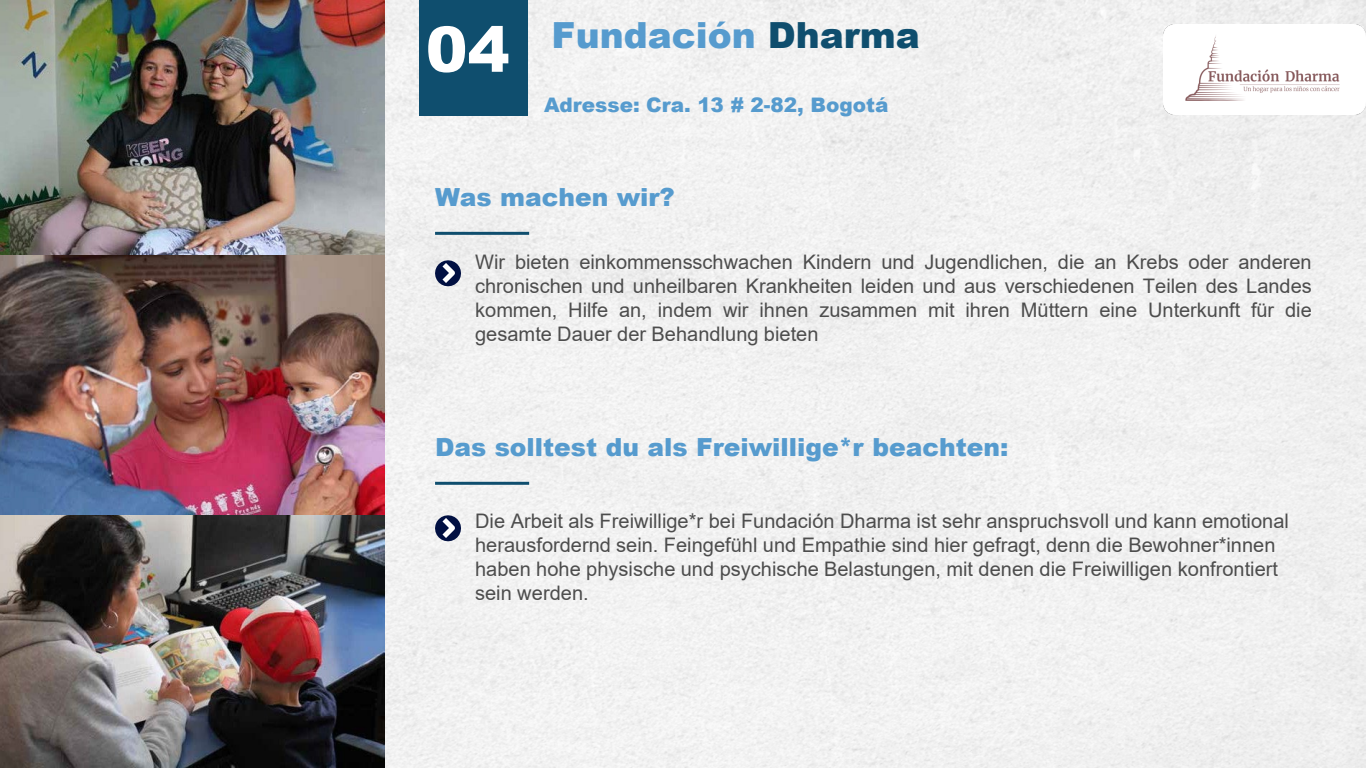
<style>
.page{position:relative;width:1366px;height:768px;background:#fff}
.page>*{position:absolute;margin:0;border:0;box-sizing:border-box;transform-origin:0 0}
.t1{font:900 36px "Arial";color:#569bce}
.t2{font:900 25px "Arial";color:#569bce}
.t3{font:20px/24px "Arial";color:#4d4d4d;text-align:justify}
.t4{font:900 20px "Arial";color:#569bce}
.s1{font-size:63px;color:#fff}
.s2{color:#0f4e6e}
</style>
<div class="page">
<div style="left:0;top:1px;width:1366px;height:767px;background:#f1f1f1"></div>
<svg style="left:435px;top:258px;width:26px;height:30px"></svg>
<svg style="left:435px;top:513px;width:26px;height:30px"></svg>
<hr style="left:435px;top:232px;width:94px;height:3px;background:#0f4e6e">
<hr style="left:435px;top:482px;width:94px;height:3px;background:#0f4e6e">
<div style="left:419px;top:0;width:109px;height:115px;background:#0f4e6e"></div>
<img style="left:1163px;top:25px;width:203px;height:90px">
<img style="left:0;top:0;width:385px;height:508px">
<img style="left:0;top:508px;width:385px;height:259px">
<h2 class="t1" style="left:426px;top:9px;width:496px"><span class="s1">04</span> Fundación <span class="s2">Dharma</span></h2>
<p class="t4" style="left:544px;top:91px;width:346px">Adresse: Cra. 13 # 2-82, Bogotá</p>
<p class="t2" style="left:435px;top:179px;width:241px">Was machen wir?</p>
<p class="t3" style="left:475px;top:250px;width:838px">Wir bieten einkommensschwachen Kindern und Jugendlichen, die an Krebs oder anderen chronischen und unheilbaren Krankheiten leiden und aus verschiedenen Teilen des Landes kommen, Hilfe an, indem wir ihnen zusammen mit ihren Müttern eine Unterkunft für die gesamte Dauer der Behandlung bieten</p>
<p class="t2" style="left:435px;top:429px;width:575px">Das solltest du als Freiwillige*r beachten:</p>
<p class="t3" style="left:475px;top:508px;width:815px;text-align:left">Die Arbeit als Freiwillige*r bei Fundación Dharma ist sehr anspruchsvoll und kann emotional herausfordernd sein. Feingefühl und Empathie sind hier gefragt, denn die Bewohner*innen haben hohe physische und psychische Belastungen, mit denen die Freiwilligen konfrontiert sein werden.</p>
</div>
